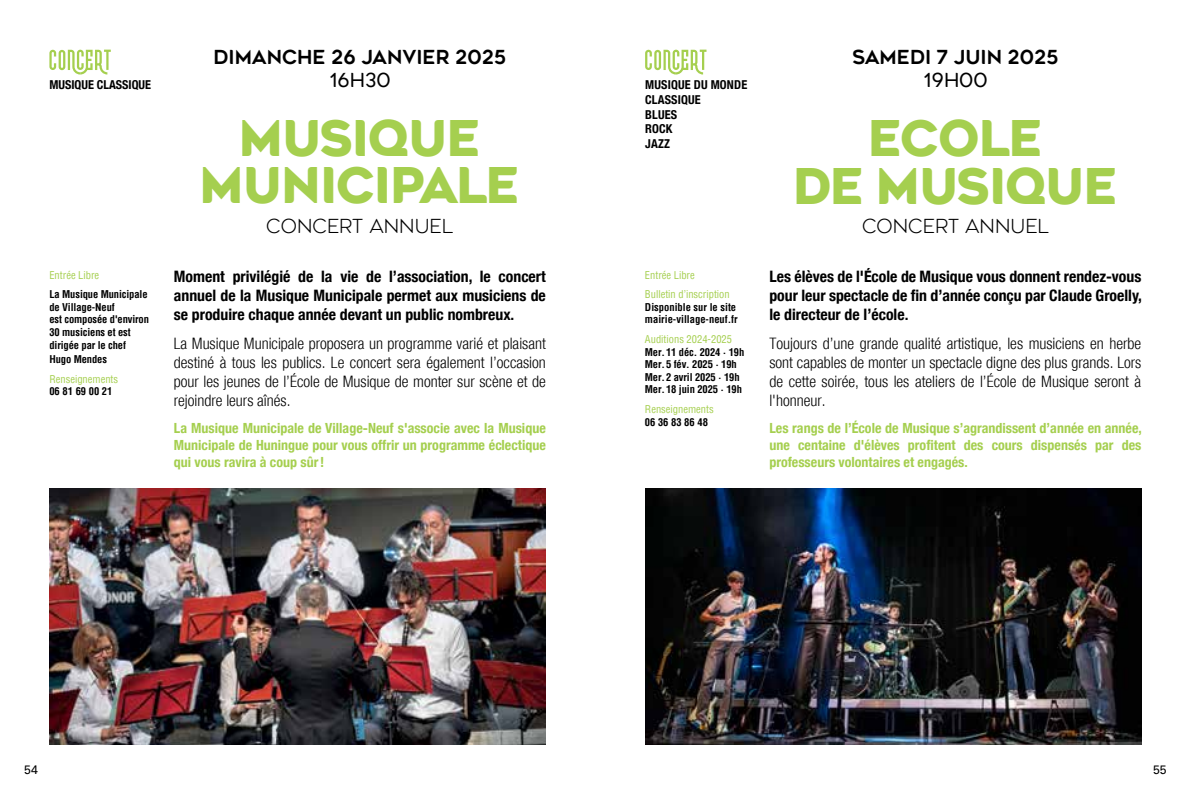
<style>
.page{position:relative;width:1191px;height:794px;background:#fff}
.page>*{position:absolute;margin:0;border:0;box-sizing:border-box;transform-origin:0 0}
.t1{font:700 49px/47.2px "Agenor";letter-spacing:-.02em;color:#a5cf4f;text-align:center}
.t2{font:19.25px "Agenor";color:#000}
.t3{font:100 19.25px "Agenor";color:#000}
.t4{font:300 19.25px "Agenor";color:#000}
.t5{font:300 condensed 15.75px/18.9px "Helvetica Neue";color:#000;text-align:justify}
.t6{font:700 condensed 15.75px/18.9px "Helvetica Neue";color:#000;text-align:justify}
.t7{font:700 condensed 14px/16.8px "Helvetica Neue";color:#a5cf4f;text-align:justify}
.t8{font:700 condensed 12.25px/14.7px "Helvetica Neue";letter-spacing:.015em;color:#000}
.t9{font:12.25px "Univers LT Std";color:#000}
.t10{font:700 condensed 10.5px/12.6px "Helvetica";letter-spacing:-.01em;color:#000}
.t11{font:condensed 10.5px/19.6px "Helvetica";color:#a5cf4f}
</style>
<div class="page">
<svg style="left:645px;top:50px;width:61px;height:25px"></svg>
<img style="left:645px;top:488px;width:496px;height:256px">
<svg style="left:49px;top:50px;width:62px;height:25px"></svg>
<img style="left:50px;top:488px;width:496px;height:256px">
<p class="t8" style="left:49px;top:77px;width:103px">MUSIQUE CLASSIQUE</p>
<p class="t11" style="left:49px;top:265px;width:51px">Entrée Libre</p>
<p class="t10" style="left:49px;top:288px;width:101px">La Musique Municipale de Village-Neuf<br>est composée d'environ<br>30 musiciens et est dirigée par le chef</p>
<p class="t10" style="left:49px;top:353px;width:59px">Hugo Mendes</p>
<p class="t11" style="left:49px;top:369px;width:70px">Renseignements</p>
<p class="t10" style="left:49px;top:385px;width:64px">06 81 69 00 21</p>
<p class="t2" style="left:213px;top:45px;width:294px">DIMANCHE 26 JANVIER 2025</p>
<p class="t4" style="left:329px;top:69px;width:63px">16H30</p>
<h1 class="t1" style="left:200px;top:117px;width:322px">MUSIQUE<br>MUNICIPALE</h1>
<p class="t3" style="left:266px;top:215px;width:188px">CONCERT ANNUEL</p>
<p class="t6" style="left:174px;top:267px;width:373px">Moment privilégié de la vie de l’association, le concert annuel de la Musique Municipale permet aux musiciens de se produire chaque année devant un public nombreux.</p>
<p class="t5" style="left:174px;top:334px;width:373px">La Musique Municipale proposera un programme varié et plaisant destiné à tous les publics. Le concert sera également l’occasion pour les jeunes de l’École de Musique de monter sur scène et de rejoindre leurs aînés.</p>
<p class="t7" style="left:174px;top:420px;width:373px">La Musique Municipale de Village-Neuf s'associe avec la Musique Municipale de Huningue pour vous offrir un programme éclectique qui vous ravira à coup sûr!</p>
<p class="t8" style="left:645px;top:77px;width:104px">MUSIQUE DU MONDE<br>CLASSIQUE<br>BLUES<br>ROCK<br>JAZZ</p>
<p class="t11" style="left:645px;top:265px;width:86px">Entrée Libre<br>Bulletin d’inscription</p>
<p class="t10" style="left:645px;top:300px;width:94px">Disponible sur le site mairie-village-neuf.fr</p>
<p class="t11" style="left:645px;top:329px;width:89px">Auditions 2024-2025</p>
<p class="t10" style="left:645px;top:345px;width:101px">Mer.11 déc. 2024 · 19h<br>Mer.5 fév. 2025 · 19h<br>Mer.2 avril 2025 · 19h<br>Mer.18 juin 2025 · 19h</p>
<p class="t11" style="left:645px;top:399px;width:70px">Renseignements</p>
<p class="t10" style="left:645px;top:415px;width:64px">06 36 83 86 48</p>
<p class="t2" style="left:852px;top:45px;width:208px">SAMEDI 7 JUIN 2025</p>
<p class="t4" style="left:923px;top:69px;width:66px">19H00</p>
<h1 class="t1" style="left:793px;top:117px;width:326px">ECOLE<br>DE MUSIQUE</h1>
<p class="t3" style="left:862px;top:215px;width:188px">CONCERT ANNUEL</p>
<p class="t6" style="left:769px;top:267px;width:374px">Les élèves de l'École de Musique vous donnent rendez-vous pour leur spectacle de fin d’année conçu par Claude Groelly, le directeur de l’école.</p>
<p class="t5" style="left:769px;top:334px;width:373px">Toujours d’une grande qualité artistique, les musiciens en herbe sont capables de monter un spectacle digne des plus grands. Lors de cette soirée, tous les ateliers de l’École de Musique seront à l'honneur.</p>
<p class="t7" style="left:769px;top:420px;width:374px">Les rangs de l’École de Musique s’agrandissent d’année en année, une centaine d'élèves profitent des cours dispensés par des professeurs volontaires et engagés.</p>
<p class="t9" style="left:24px;top:762px;width:15px">54</p>
<p class="t9" style="left:1153px;top:762px;width:15px">55</p>
</div>
